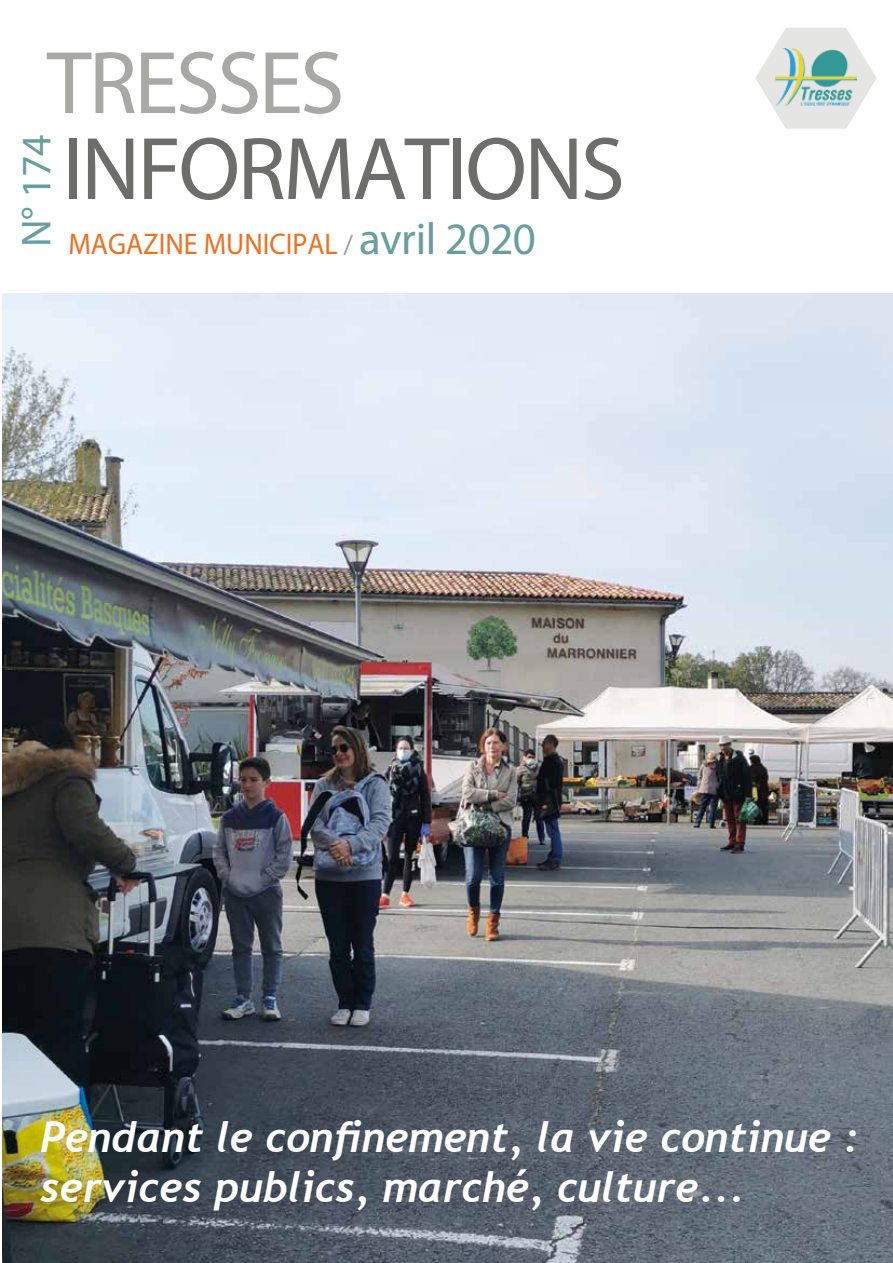
<style>
.page{position:relative;width:893px;height:1263px;background:#fff}
.page>*{position:absolute;margin:0;border:0;box-sizing:border-box;transform-origin:0 0}
.t1{font:89.7px "Myriad Pro";letter-spacing:-.03em;color:#6d6d6c}
.t2{font:89.7px "Myriad Pro";letter-spacing:-.03em;color:#a8a8a7}
.t3{font:italic 700 42px/50.4px "Trebuchet";color:#fff}
.t4{font:42px "Myriad Pro";color:#679f9e}
.t5{font:30px "Myriad Pro";color:#ee7021;scale:.93 1}
.s1{font-size:28.05px;color:#9d9d9c}
.s2{font-size:45px;color:#679f9e}
</style>
<div class="page">
<svg style="left:755px;top:28px;width:122px;height:101px"></svg>
<img style="left:2px;top:294px;width:891px;height:969px">
<h1 class="t2" style="left:47px;top:28px;width:299px">TRESSES</h1>
<h1 class="t1" style="left:62px;top:114px;width:564px">INFORMATIONS</h1>
<p class="t4" style="left:11px;top:247px;width:114px;rotate:-90deg">N° 174</p>
<p class="t5" style="left:68px;top:225px;width:504px">MAGAZINE MUNICIPAL <span class="s1">/</span> <span class="s2">avril 2020</span></p>
<p class="t3" style="left:40px;top:1111px;width:820px">Pendant le confinement, la vie continue : services publics, marché, culture...</p>
</div>
